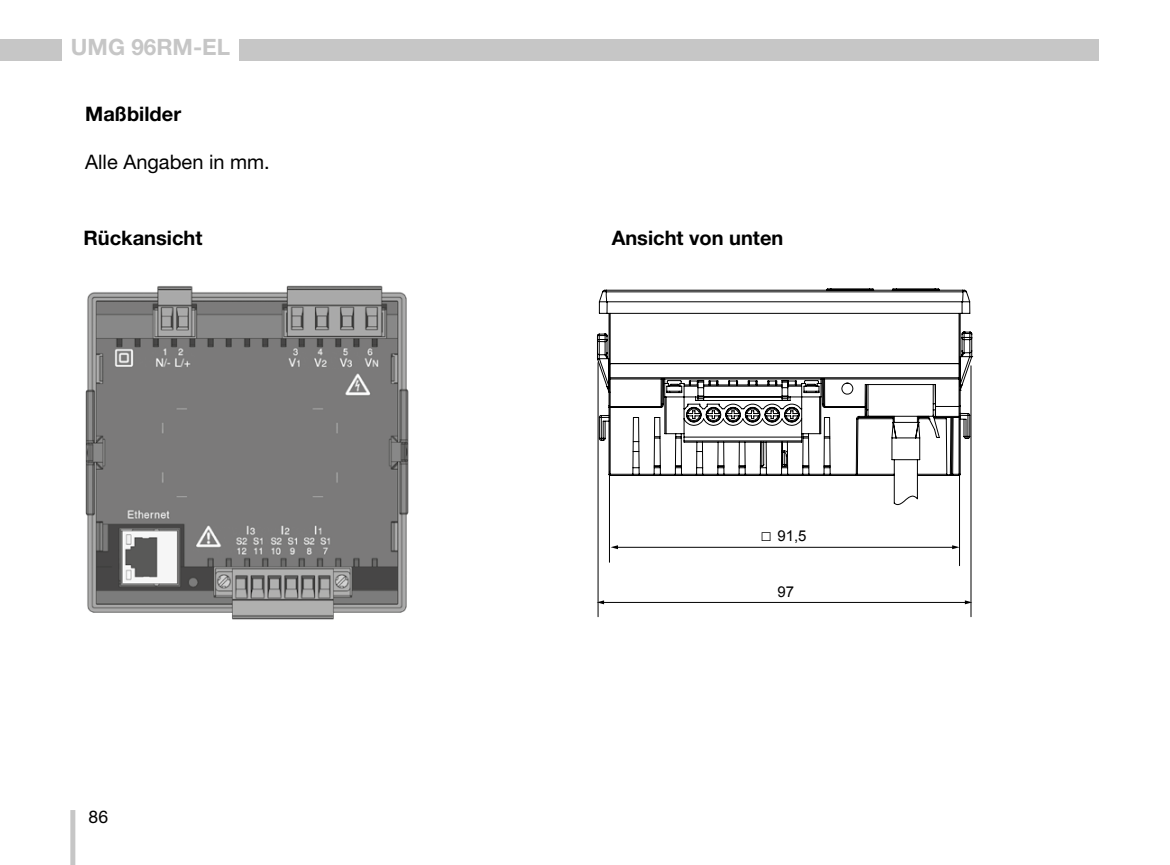
<style>
.page{position:relative;width:1170px;height:865px;background:#fff}
.page>*{position:absolute;margin:0;border:0;box-sizing:border-box;transform-origin:0 0}
.t1{font:700 22.5px "Helvetica Neue LT Pro";color:#c6c6c6}
.t2{font:700 20px "Helvetica Neue LT Pro";color:#000}
.t3{font:20px "Helvetica Neue LT Pro";color:#000}
.t4{font:17.5px "Helvetica Neue LT Pro";color:#000}
.t5{font:15px "Arial";color:#000}
.s1{font-size:19px}
</style>
<div class="page">
<div style="left:70px;top:810px;width:5px;height:55px;background:#c6c6c6"></div>
<div style="left:240px;top:39px;width:858px;height:21px;background:#c6c6c6"></div>
<div style="left:0;top:39px;width:62px;height:21px;background:#c6c6c6"></div>
<img style="left:85px;top:285px;width:324px;height:335px">
<svg style="left:597px;top:288px;width:376px;height:217px"></svg>
<hr style="left:597px;top:362px;width:1px;height:254px;background:#000">
<hr style="left:970px;top:366px;width:1px;height:250px;background:#000">
<hr style="left:602px;top:602px;width:364px;height:1px;background:#000">
<svg style="left:597px;top:600px;width:7px;height:4px"></svg>
<svg style="left:964px;top:600px;width:8px;height:4px"></svg>
<hr style="left:609px;top:471px;width:1px;height:91px;background:#000">
<hr style="left:959px;top:473px;width:1px;height:92px;background:#000">
<hr style="left:616px;top:547px;width:337px;height:1px;background:#000">
<svg style="left:611px;top:545px;width:7px;height:4px"></svg>
<svg style="left:952px;top:545px;width:7px;height:4px"></svg>
<p class="t1" style="left:71px;top:33px;width:161px">UMG 96RM-EL</p>
<p class="t2" style="left:85px;top:101px;width:97px">Maßbilder</p>
<p class="t3" style="left:85px;top:149px;width:186px">Alle Angaben in mm.</p>
<p class="t2" style="left:83px;top:225px;width:120px">Rückansicht</p>
<p class="t2" style="left:611px;top:225px;width:173px">Ansicht von unten</p>
<p class="t5" style="left:760px;top:525px;width:47px"><span class="s1">□</span> 91,5</p>
<p class="t4" style="left:89px;top:805px;width:21px">86</p>
<p class="t5" style="left:777px;top:582px;width:18px">97</p>
</div>
